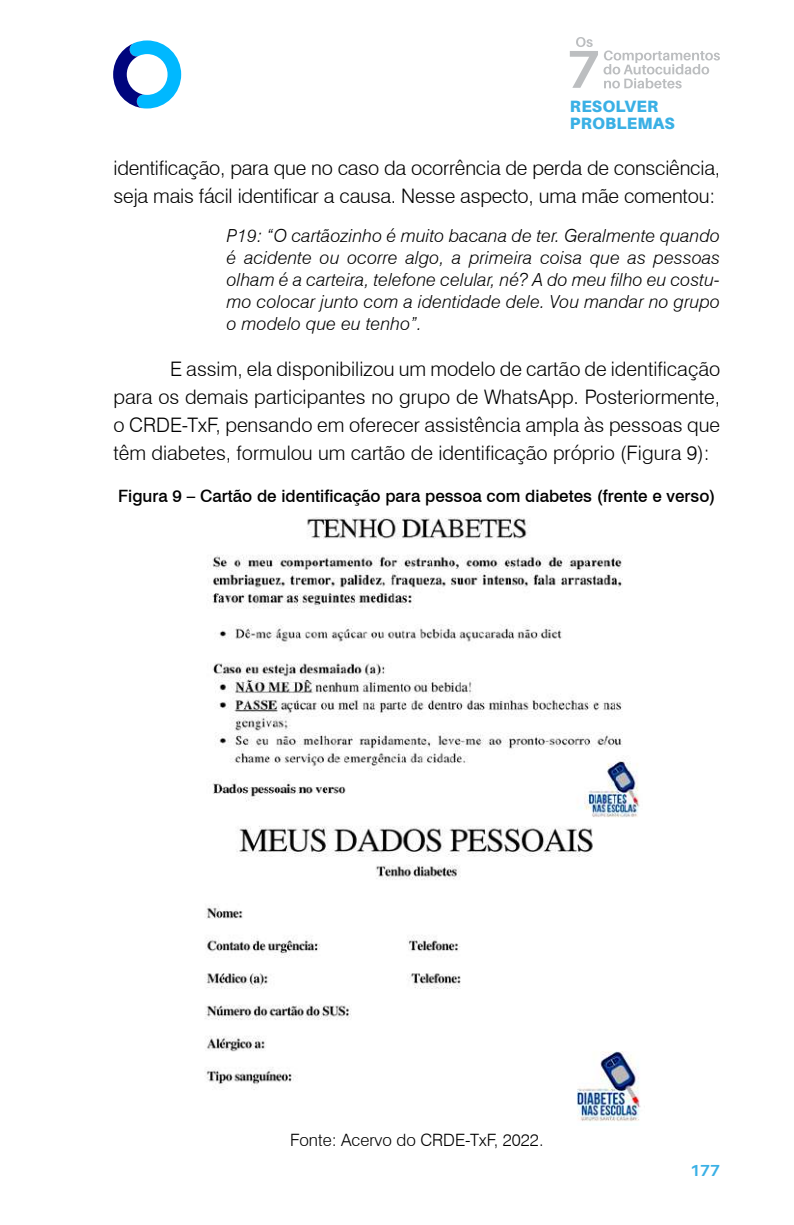
<style>
.page{position:relative;width:794px;height:1225px;background:#fff}
.page>*{position:absolute;margin:0;border:0;box-sizing:border-box;transform-origin:0 0}
.t1{font:300 20px/28px "Swiss 721 BT";letter-spacing:-.01em;color:#000}
.t2{font:italic 300 18px/22px "Swiss 721 BT";letter-spacing:.01em;color:#000;text-align:justify}
.t3{font:500 17px "Swiss 721 BT";color:#000}
.t4{font:300 17px "Swiss 721 BT";color:#000}
.t5{font:900 16.4px/17px "Aileron";letter-spacing:.01em;color:#3ab0e5}
.t6{font:700 16px "Aileron";color:#3ab0e5}
</style>
<div class="page">
<svg style="left:570px;top:37px;width:150px;height:51px"></svg>
<svg style="left:113px;top:40px;width:68px;height:68px"></svg>
<img style="left:210px;top:517px;width:430px;height:301px">
<img style="left:205px;top:826px;width:436px;height:296px">
<p class="t5" style="left:570px;top:98px;width:106px">RESOLVER<br>PROBLEMAS</p>
<p class="t1" style="left:113px;top:154px;width:608px">identificação, para que no caso da ocorrência de perda de consciência, seja mais fácil identificar a causa. Nesse aspecto, uma mãe comentou:</p>
<p class="t2" style="left:227px;top:225px;width:495px">P19: “O cartãozinho é muito bacana de ter. Geralmente quando é acidente ou ocorre algo, a primeira coisa que as pessoas olham é a carteira, telefone celular, né? A do meu filho eu costu&shy;mo colocar junto com a identidade dele. Vou mandar no grupo o modelo que eu tenho”.</p>
<p class="t1" style="left:113px;top:354px;width:608px;text-align:justify;text-indent:57px">E assim, ela disponibilizou um modelo de cartão de identificação para os demais participantes no grupo de WhatsApp. Posteriormente, o CRDE-TxF, pensando em oferecer assistência ampla às pessoas que têm diabetes, formulou um cartão de identificação próprio (Figura 9):</p>
<p class="t3" style="left:118px;top:486px;width:599px">Figura 9 – Cartão de identificação para pessoa com diabetes (frente e verso)</p>
<p class="t4" style="left:290px;top:1129px;width:255px">Fonte: Acervo do CRDE-TxF, 2022.</p>
<p class="t6" style="left:690px;top:1161px;width:31px">177</p>
</div>
